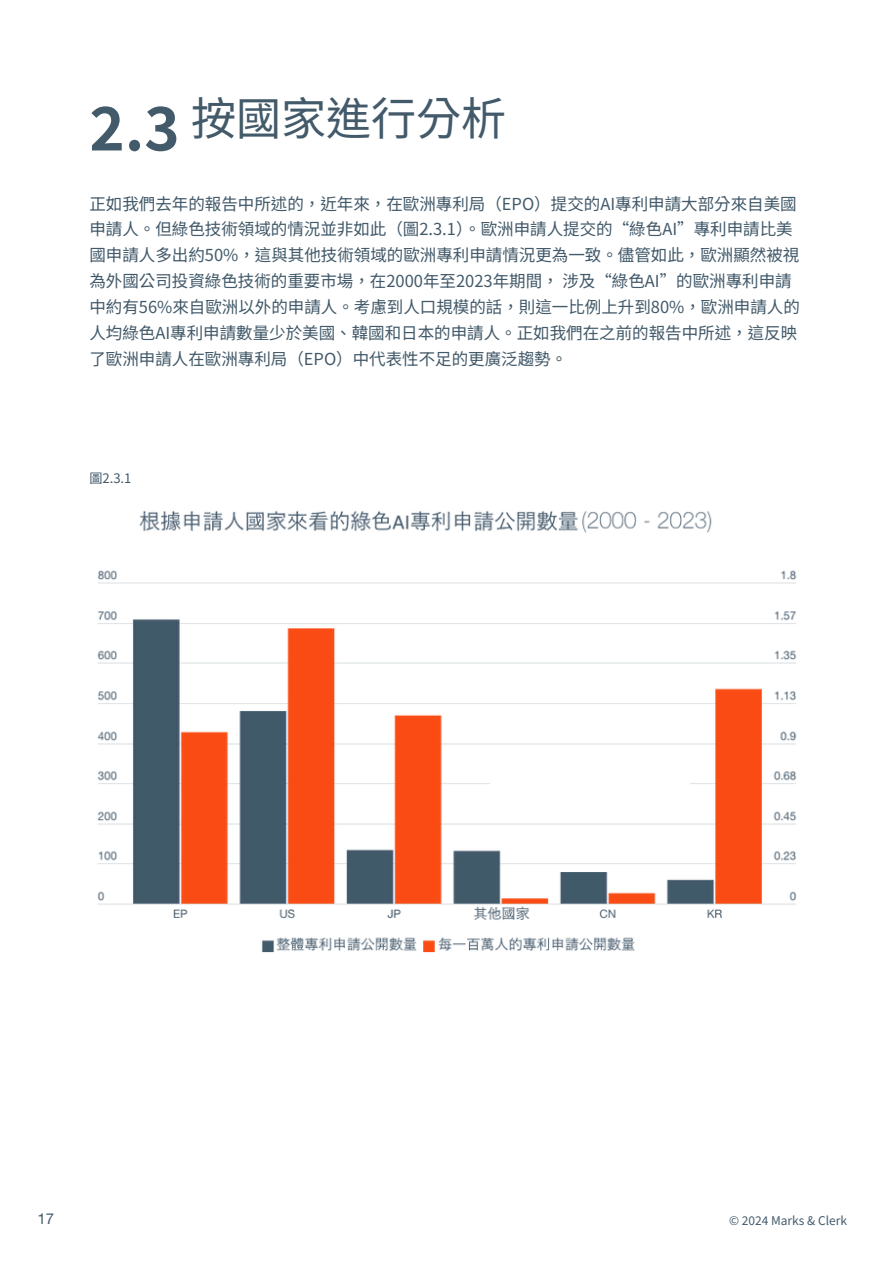
<style>
.page{position:relative;width:894px;height:1264px;background:#fff}
.page>*{position:absolute;margin:0;border:0;box-sizing:border-box;transform-origin:0 0}
.t1{font:700 60px "Noto Sans TC";color:#435a6a}
.t2{font:45px "Noto Sans TC";color:#435a6a}
.t3{font:16.5px/25.8px "Noto Sans TC";color:#435a6a}
.t4{font:15px "Helvetica Neue LT Std";color:#435a6a}
.t5{font:13.05px "Noto Sans TC";color:#435a6a}
.t6{font:12px "Noto Sans TC";color:#435a6a}
</style>
<div class="page">
<img style="left:97px;top:511px;width:700px;height:441px">
<h2 class="t1" style="left:89px;top:81px;width:87px">2.3</h2>
<h3 class="t2" style="left:191px;top:83px;width:316px">按國家進行分析</h3>
<p class="t3" style="left:89px;top:189px;width:712px">正如我們去年的報告中所述的，近年來，在歐洲專利局（EPO）提交的AI專利申請大部分來自美國申請人。但綠色技術領域的情況並非如此（圖2.3.1）。歐洲申請人提交的“綠色AI”專利申請比美國申請人多出約50%，這與其他技術領域的歐洲專利申請情況更為一致。儘管如此，歐洲顯然被視為外國公司投資綠色技術的重要市場，在2000年至2023年期間，涉及“綠色AI”的歐洲專利申請中約有56%來自歐洲以外的申請人。考慮到人口規模的話，則這一比例上升到80%，歐洲申請人的人均綠色AI專利申請數量少於美國、韓國和日本的申請人。正如我們在之前的報告中所述，這反映了歐洲申請人在歐洲專利局（EPO）中代表性不足的更廣泛趨勢。</p>
<p class="t5" style="left:89px;top:468px;width:44px">圖2.3.1</p>
<p class="t4" style="left:37px;top:1213px;width:18px">17</p>
<p class="t6" style="left:728px;top:1210px;width:119px">© 2024 Marks &amp; Clerk</p>
</div>
